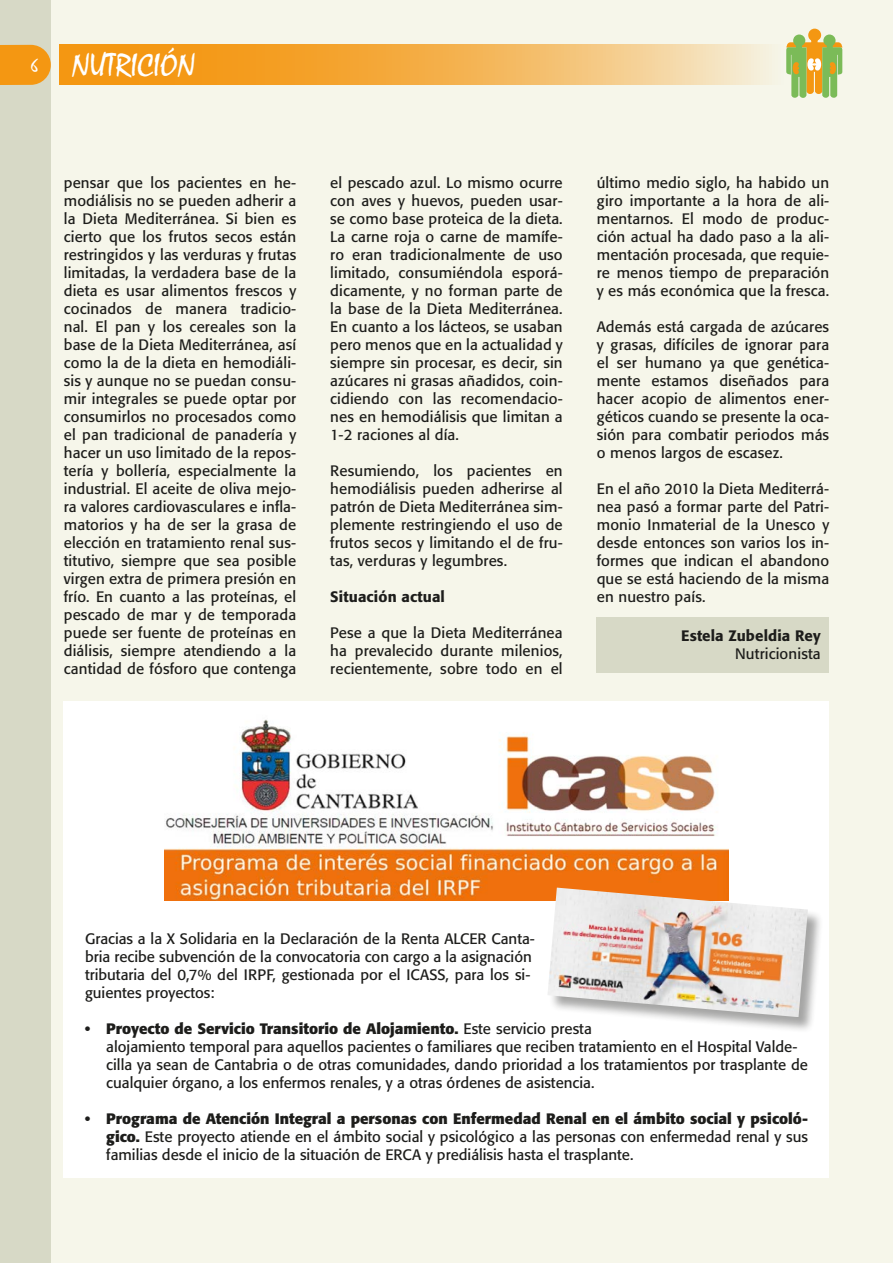
<style>
.page{position:relative;width:893px;height:1263px;background:#f6f6ea}
.page>*{position:absolute;margin:0;border:0;box-sizing:border-box;transform-origin:0 0}
.t1{font:33px "Mistral";color:#fff}
.t2{font:15px/18px "Formata";color:#1d1d1b;text-align:justify}
.t3{font:500 15px "Formata";letter-spacing:.01em;color:#1d1d1b}
.s1{font-size:18px}
.s2{font-weight:700}
</style>
<div class="page">
<div style="left:0;top:0;width:51px;height:1263px;background:#d7d9c6"></div>
<svg style="left:0;top:45px;width:51px;height:40px;background:#f19c21"></svg>
<svg style="left:60px;top:45px;width:709px;height:40px;background:#f4b454"></svg>
<svg style="left:786px;top:29px;width:57px;height:69px"></svg>
<div style="left:597px;top:618px;width:232px;height:55px;background:#d7d9c6"></div>
<div style="left:64px;top:702px;width:765px;height:476px;background:#fff"></div>
<img style="left:165px;top:719px;width:563px;height:182px">
<div style="left:548px;top:888px;width:276px;height:145px;background:#1d1d1b;opacity:.4"></div>
<img style="left:547px;top:887px;width:261px;height:130px">
<h1 class="t1" style="left:31px;top:45px;width:165px"><span class="s1">6</span> NUTRICIÓN</h1>
<h1 class="t1" style="left:72px;top:45px;width:182px">TRABAJO SOCIAL</h1>
<p class="t2" style="left:64px;top:174px;width:234px">pensar que los pacientes en he&shy;modiálisis no se pueden adherir a la Dieta Mediterránea. Si bien es cierto que los frutos secos están restringidos y las verduras y frutas limitadas, la verdadera base de la dieta es usar alimentos frescos y cocinados de manera tradicio&shy;nal. El pan y los cereales son la base de la Dieta Mediterránea, así como la de la dieta en hemodiáli&shy;sis y aunque no se puedan consu&shy;mir integrales se puede optar por consumirlos no procesados como el pan tradicional de panadería y hacer un uso limitado de la repos&shy;tería y bollería, especialmente la industrial. El aceite de oliva mejo&shy;ra valores cardiovasculares e infla&shy;matorios y ha de ser la grasa de elección en tratamiento renal sus&shy;titutivo, siempre que sea posible virgen extra de primera presión en frío. En cuanto a las proteínas, el pescado de mar y de temporada puede ser fuente de proteínas en diálisis, siempre atendiendo a la cantidad de fósforo que contenga</p>
<p class="t2" style="left:330px;top:174px;width:234px">el pescado azul. Lo mismo ocurre con aves y huevos, pueden usar&shy;se como base proteica de la dieta.<br>La carne roja o carne de mamífe&shy;ro eran tradicionalmente de uso limitado, consumiéndola esporá&shy;dicamente, y no forman parte de la base de la Dieta Mediterránea.<br>En cuanto a los lácteos, se usaban pero menos que en la actualidad y siempre sin procesar, es decir, sin azúcares ni grasas añadidos, coin&shy;cidiendo con las recomendacio&shy;nes en hemodiálisis que limitan a 1-2 raciones al día.</p>
<p class="t2" style="left:330px;top:462px;width:234px">Resumiendo, los pacientes en hemodiálisis pueden adherirse al patrón de Dieta Mediterránea sim&shy;plemente restringiendo el uso de frutos secos y limitando el de fru&shy;tas, verduras y legumbres.</p>
<p class="t3" style="left:330px;top:588px;width:116px">Situación actual</p>
<p class="t2" style="left:330px;top:624px;width:234px">Pese a que la Dieta Mediterránea ha prevalecido durante milenios, recientemente, sobre todo en el</p>
<p class="t2" style="left:597px;top:174px;width:234px">último medio siglo, ha habido un giro importante a la hora de ali&shy;mentarnos. El modo de produc&shy;ción actual ha dado paso a la ali&shy;mentación procesada, que requie&shy;re menos tiempo de preparación y es más económica que la fresca.</p>
<p class="t2" style="left:597px;top:318px;width:234px">Además está cargada de azúcares y grasas, difíciles de ignorar para el ser humano ya que genética&shy;mente estamos diseñados para hacer acopio de alimentos ener&shy;géticos cuando se presente la oca&shy;sión para combatir periodos más o menos largos de escasez.</p>
<p class="t2" style="left:597px;top:480px;width:234px">En el año 2010 la Dieta Mediterrá&shy;nea pasó a formar parte del Patri&shy;monio Inmaterial de la Unesco y desde entonces son varios los in&shy;formes que indican el abandono que se está haciendo de la misma en nuestro país.</p>
<p class="t3" style="left:681px;top:627px;width:141px">Estela Zubeldia Rey</p>
<p class="t2" style="left:735px;top:645px;width:87px">Nutricionista</p>
<p class="t2" style="left:85px;top:930px;width:451px;text-align:left">Gracias a la X Solidaria en la Declaración de la Renta ALCER Canta&shy;bria recibe subvención de la convocatoria con cargo a la asignación tributaria del 0,7% del IRPF, gestionada por el ICASS, para los si&shy;guientes proyectos:</p>
<p class="t2" style="left:106px;top:1020px;width:703px;text-align:left;text-indent:-21px"><span class="s2">• Proyecto de Servicio Transitorio de Alojamiento.</span> Este servicio presta<br>alojamiento temporal para aquellos pacientes o familiares que reciben tratamiento en el Hospital Valde&shy;cilla ya sean de Cantabria o de otras comunidades, dando prioridad a los tratamientos por trasplante de cualquier órgano, a los enfermos renales, y a otras órdenes de asistencia.</p>
<p class="t2" style="left:106px;top:1110px;width:703px;text-indent:-21px"><span class="s2">• Programa de Atención Integral a personas con Enfermedad Renal en el ámbito social y psicoló&shy;gico.</span> Este proyecto atiende en el ámbito social y psicológico a las personas con enfermedad renal y sus familias desde el inicio de la situación de ERCA y prediálisis hasta el trasplante.</p>
</div>
